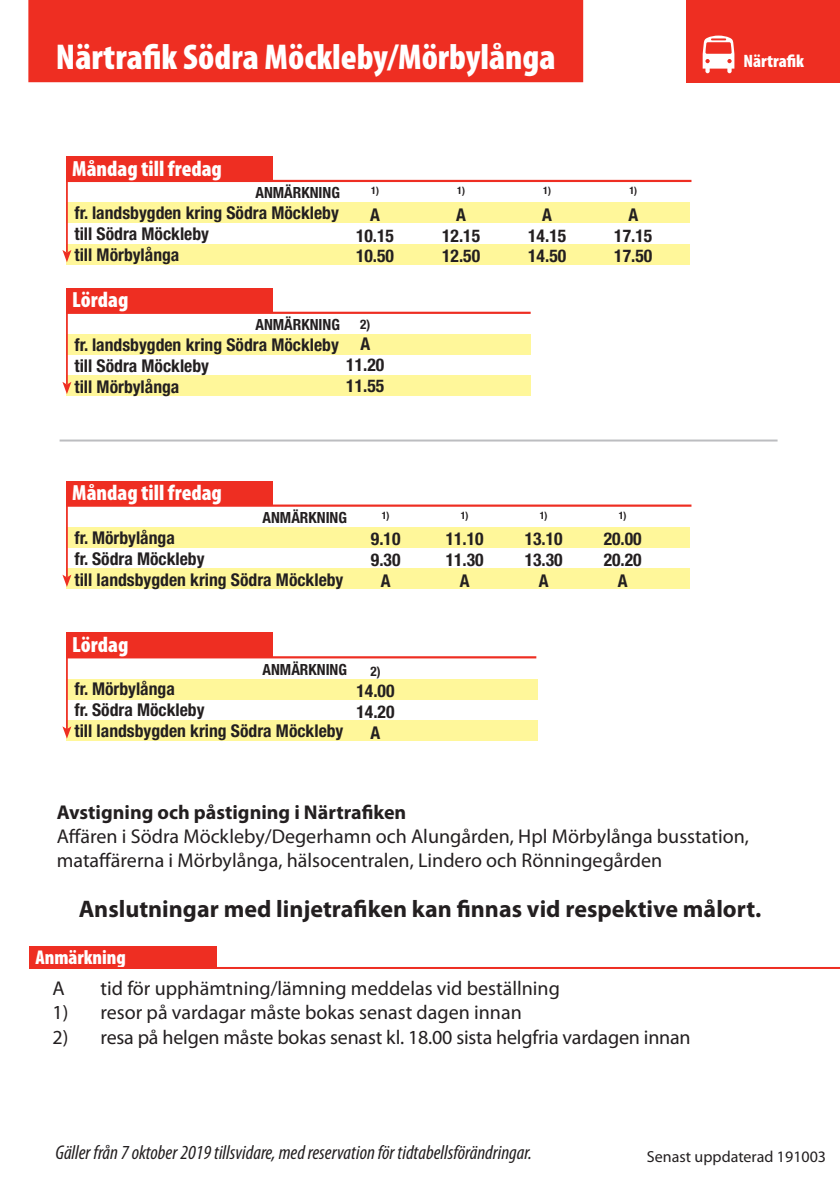
<style>
.page{position:relative;width:840px;height:1191px;background:#fff}
.page>*{position:absolute;margin:0;border:0;box-sizing:border-box;transform-origin:0 0}
.Linjenummer{font:900 condensed 36px "Myriad Pro";color:#fff}
.t1{font:700 24px "Myriad Pro";color:#231f20}
.t2{font:900 condensed 22px "Myriad Pro";color:#fff}
.t3{font:20px "Myriad Pro";color:#231f20}
.t4{font:italic condensed 20px "Myriad Pro";color:#231f20}
.t5{font:700 20px "Myriad Pro";color:#231f20}
.t6{font:900 condensed 20px "Myriad Pro";color:#fff}
.t7{font:900 condensed 18px "Myriad Pro";color:#fff}
.Hållplatsnamn{font:700 condensed 17.6px "Helvetica Neue LT Std";color:#231f20}
.Anmärkning{font:700 condensed 17.6px "Helvetica Neue LT Std";color:#231f20}
.Hallplatsnamn{font:16px "Myriad Pro";color:#231f20}
.t8{font:700 condensed 15.4px "Helvetica Neue LT Std";color:#231f20}
.Anmärkning-2{font:700 condensed 13.2px "Helvetica Neue LT Std";color:#231f20}
.Anmärkning-3{font:700 condensed 10.2px "Helvetica Neue LT Std";color:#231f20}
</style>
<div class="page">
<hr style="left:60px;top:439px;width:717px;height:2px;background:#bcbdc0">
<div style="left:686px;top:0;width:153px;height:82px;background:#ee2e22"></div>
<svg style="left:702px;top:36px;width:32px;height:37px"></svg>
<div style="left:28px;top:0;width:555px;height:82px;background:#ee2e22"></div>
<div style="left:30px;top:945px;width:187px;height:23px;background:#ee2e22"></div>
<hr style="left:30px;top:967px;width:809px;height:2px;background:#ee2e22">
<hr style="left:66px;top:180px;width:625px;height:2px;background:#ee2e22">
<div style="left:66px;top:156px;width:206px;height:25px;background:#ee2e22"></div>
<div style="left:66px;top:202px;width:622px;height:21px;background:#fff79a"></div>
<div style="left:66px;top:244px;width:622px;height:20px;background:#fff79a"></div>
<hr style="left:66px;top:165px;width:2px;height:88px;background:#ee2e22">
<svg style="left:62px;top:250px;width:9px;height:12px"></svg>
<hr style="left:66px;top:312px;width:464px;height:2px;background:#ee2e22">
<div style="left:66px;top:288px;width:206px;height:25px;background:#ee2e22"></div>
<div style="left:66px;top:334px;width:464px;height:21px;background:#fff79a"></div>
<div style="left:66px;top:375px;width:464px;height:21px;background:#fff79a"></div>
<hr style="left:66px;top:297px;width:2px;height:87px;background:#ee2e22">
<svg style="left:62px;top:382px;width:9px;height:12px"></svg>
<hr style="left:66px;top:504px;width:625px;height:3px;background:#ee2e22">
<div style="left:66px;top:481px;width:206px;height:24px;background:#ee2e22"></div>
<div style="left:66px;top:527px;width:622px;height:21px;background:#fff79a"></div>
<div style="left:66px;top:568px;width:622px;height:21px;background:#fff79a"></div>
<hr style="left:66px;top:490px;width:2px;height:87px;background:#ee2e22">
<svg style="left:62px;top:574px;width:9px;height:13px"></svg>
<hr style="left:66px;top:656px;width:470px;height:2px;background:#ee2e22">
<div style="left:66px;top:632px;width:206px;height:25px;background:#ee2e22"></div>
<div style="left:66px;top:679px;width:471px;height:21px;background:#fff79a"></div>
<div style="left:66px;top:720px;width:471px;height:21px;background:#fff79a"></div>
<hr style="left:66px;top:642px;width:2px;height:87px;background:#ee2e22">
<svg style="left:62px;top:726px;width:9px;height:12px"></svg>
<p class="Linjenummer" style="left:56px;top:34px;width:501px">Närtrafik Södra Möckleby/Mörbylånga</p>
<p class="t2" style="left:72px;top:154px;width:151px">Måndag till fredag</p>
<p class="t8" style="left:255px;top:183px;width:86px">ANMÄRKNING</p>
<p class="Hållplatsnamn" style="left:74px;top:202px;width:266px">fr. landsbygden kring Södra Möckleby</p>
<p class="Hållplatsnamn" style="left:74px;top:223px;width:136px">till Södra Möckleby</p>
<p class="Hållplatsnamn" style="left:74px;top:244px;width:106px">till Mörbylånga</p>
<p class="t2" style="left:72px;top:286px;width:57px">Lördag</p>
<p class="Anmärkning-3" style="left:371px;top:184px;width:9px">1)</p>
<p class="Anmärkning" style="left:370px;top:204px;width:11px">A</p>
<p class="Anmärkning" style="left:356px;top:225px;width:40px">10.15</p>
<p class="Anmärkning" style="left:356px;top:245px;width:40px">10.50</p>
<p class="t8" style="left:255px;top:315px;width:86px">ANMÄRKNING</p>
<p class="Hållplatsnamn" style="left:74px;top:334px;width:266px">fr. landsbygden kring Södra Möckleby</p>
<p class="Hållplatsnamn" style="left:74px;top:355px;width:136px">till Södra Möckleby</p>
<p class="Hållplatsnamn" style="left:74px;top:376px;width:106px">till Mörbylånga</p>
<p class="Anmärkning-2" style="left:360px;top:316px;width:12px">2)</p>
<p class="Anmärkning" style="left:360px;top:333px;width:11px">A</p>
<p class="Anmärkning" style="left:346px;top:354px;width:40px">11.20</p>
<p class="Anmärkning" style="left:346px;top:374px;width:40px">11.55</p>
<p class="t2" style="left:72px;top:479px;width:151px">Måndag till fredag</p>
<p class="t8" style="left:262px;top:508px;width:86px">ANMÄRKNING</p>
<p class="Hållplatsnamn" style="left:74px;top:527px;width:102px">fr. Mörbylånga</p>
<p class="Hållplatsnamn" style="left:74px;top:548px;width:131px">fr. Södra Möckleby</p>
<p class="Hållplatsnamn" style="left:74px;top:568px;width:270px">till landsbygden kring Södra Möckleby</p>
<p class="Anmärkning-3" style="left:381px;top:509px;width:9px">1)</p>
<p class="Anmärkning" style="left:370px;top:528px;width:31px">9.10</p>
<p class="Anmärkning" style="left:370px;top:549px;width:31px">9.30</p>
<p class="Anmärkning" style="left:380px;top:570px;width:11px">A</p>
<p class="t2" style="left:72px;top:630px;width:57px">Lördag</p>
<p class="t8" style="left:262px;top:660px;width:86px">ANMÄRKNING</p>
<p class="Hållplatsnamn" style="left:74px;top:678px;width:102px">fr. Mörbylånga</p>
<p class="Hållplatsnamn" style="left:74px;top:699px;width:131px">fr. Södra Möckleby</p>
<p class="Hållplatsnamn" style="left:74px;top:720px;width:270px">till landsbygden kring Södra Möckleby</p>
<p class="Anmärkning-2" style="left:370px;top:663px;width:12px">2)</p>
<p class="Anmärkning" style="left:356px;top:680px;width:40px">14.00</p>
<p class="Anmärkning" style="left:356px;top:701px;width:40px">14.20</p>
<p class="Anmärkning" style="left:370px;top:722px;width:11px">A</p>
<p class="Anmärkning-3" style="left:457px;top:184px;width:9px">1)</p>
<p class="Anmärkning" style="left:456px;top:204px;width:11px">A</p>
<p class="Anmärkning" style="left:442px;top:225px;width:40px">12.15</p>
<p class="Anmärkning" style="left:442px;top:245px;width:40px">12.50</p>
<p class="Anmärkning-3" style="left:543px;top:184px;width:9px">1)</p>
<p class="Anmärkning" style="left:542px;top:204px;width:11px">A</p>
<p class="Anmärkning" style="left:528px;top:225px;width:40px">14.15</p>
<p class="Anmärkning" style="left:528px;top:245px;width:40px">14.50</p>
<p class="Anmärkning-3" style="left:460px;top:509px;width:9px">1)</p>
<p class="Anmärkning" style="left:445px;top:528px;width:40px">11.10</p>
<p class="Anmärkning" style="left:445px;top:549px;width:40px">11.30</p>
<p class="Anmärkning" style="left:459px;top:570px;width:11px">A</p>
<p class="Anmärkning-3" style="left:539px;top:509px;width:9px">1)</p>
<p class="Anmärkning" style="left:524px;top:528px;width:40px">13.10</p>
<p class="Anmärkning" style="left:524px;top:549px;width:40px">13.30</p>
<p class="Anmärkning" style="left:538px;top:570px;width:11px">A</p>
<p class="Anmärkning-3" style="left:629px;top:184px;width:9px">1)</p>
<p class="Anmärkning" style="left:628px;top:204px;width:11px">A</p>
<p class="Anmärkning" style="left:614px;top:225px;width:40px">17.15</p>
<p class="Anmärkning" style="left:614px;top:245px;width:40px">17.50</p>
<p class="Anmärkning-3" style="left:618px;top:509px;width:9px">1)</p>
<p class="Anmärkning" style="left:603px;top:528px;width:40px">20.00</p>
<p class="Anmärkning" style="left:603px;top:549px;width:40px">20.20</p>
<p class="Anmärkning" style="left:617px;top:570px;width:11px">A</p>
<p class="t7" style="left:743px;top:50px;width:62px">Närtrafik</p>
<p class="t5" style="left:57px;top:799px;width:351px">Avstigning och påstigning i Närtrafiken</p>
<p class="t3" style="left:57px;top:823px;width:693px">Affären i Södra Möckleby/Degerhamn och Alungården, Hpl Mörbylånga busstation,</p>
<p class="t3" style="left:57px;top:847px;width:606px">mataffärerna i Mörbylånga, hälsocentralen, Lindero och Rönningegården</p>
<p class="t1" style="left:79px;top:893px;width:683px">Anslutningar med linjetrafiken kan finnas vid respektive målort.</p>
<p class="t6" style="left:35px;top:944px;width:92px">Anmärkning</p>
<p class="t3" style="left:52px;top:975px;width:14px">A</p>
<p class="t3" style="left:100px;top:975px;width:460px">tid för upphämtning/lämning meddelas vid beställning</p>
<p class="t3" style="left:52px;top:999px;width:470px">1) resor på vardagar måste bokas senast dagen innan</p>
<p class="t3" style="left:52px;top:1024px;width:639px">2) resa på helgen måste bokas senast kl. 18.00 sista helgfria vardagen innan</p>
<p class="t4" style="left:55px;top:1140px;width:478px">Gäller från 7 oktober 2019 tillsvidare, med reservation för tidtabellsförändringar.</p>
<p class="Hallplatsnamn" style="left:646px;top:1146px;width:181px">Senast uppdaterad 191003</p>
</div>
